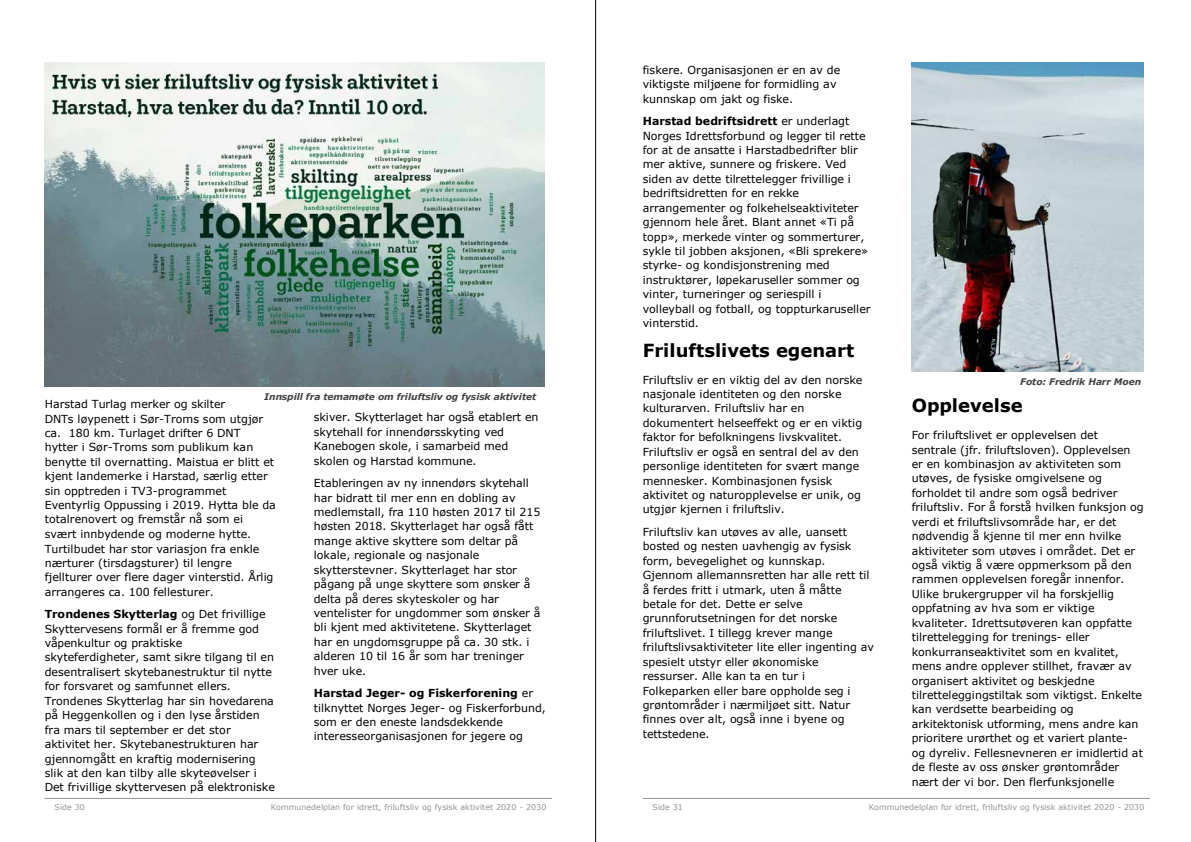
<style>
.page{position:relative;width:1191px;height:842px;background:#fff}
.page>*{position:absolute;margin:0;border:0;box-sizing:border-box;transform-origin:0 0}
.t1{font:700 18px "Verdana";color:#000}
.t2{font:11px/14.4px "Verdana";color:#000}
.t3{font:italic 700 9.1px "Verdana";color:#424242}
.t4{font:7.9px "Verdana";color:#959595}
.s1{font-weight:700}
.s2{font-family:"Arial"}
</style>
<div class="page">
<hr style="left:595px;top:0;width:1px;height:842px;background:#000">
<hr style="left:45px;top:798px;width:506px;height:1px;background:#969696">
<img style="left:45px;top:63px;width:499px;height:323px">
<hr style="left:643px;top:798px;width:506px;height:1px;background:#969696">
<img style="left:911px;top:63px;width:232px;height:309px">
<p class="t3" style="left:264px;top:390px;width:273px">Innspill fra temamøte om friluftsliv og fysisk aktivitet</p>
<p class="t2" style="left:45px;top:397px;width:233px">Harstad Turlag merker og skilter<br>DNTs løypenett i Sør-Troms som utgjør ca. 180 km. Turlaget drifter 6 DNT hytter i Sør-Troms som publikum kan benytte til overnatting. Maistua er blitt et kjent landemerke i Harstad, særlig etter sin opptreden i TV3-programmet Eventyrlig Oppussing i 2019. Hytta ble da totalrenovert og fremstår nå som ei svært innbydende og moderne hytte.<br>Turtilbudet har stor variasjon fra enkle nærturer (tirsdagsturer) til lengre fjellturer over flere dager vinterstid. Årlig arrangeres ca. 100 fellesturer.</p>
<p class="t2" style="left:45px;top:607px;width:232px"><span class="s1">Trondenes Skytterlag</span> og Det frivillige Skyttervesens formå<span class="s2">l</span> er å fremme god vå<span class="s2">p</span>enkultur og praktiske skyteferdigheter, samt sikre tilgang til en desentralisert skytebanestruktur til nytte for forsvaret og samfunnet ellers.<br>Trondenes Skytterlag har sin hovedarena på Heggenkollen og i den lyse årstiden fra mars til september er det stor aktivitet her. Skytebanestrukturen har gjennomgått en kraftig modernisering slik at den kan tilby alle skyteøvelser i Det frivillige skyttervesen på elektroniske</p>
<p class="t2" style="left:314px;top:410px;width:226px">skiver. Skytterlaget har også etablert en skytehall for innendørsskyting ved Kanebogen skole, i samarbeid med skolen og Harstad kommune.</p>
<p class="t2" style="left:314px;top:476px;width:228px">Etableringen av ny innendørs skytehall har bidratt til mer enn en dobling av medlemstall, fra 110 høsten 2017 til 215 høsten 2018. Skytterlaget har også fått mange aktive skyttere som deltar på lokale, regionale og nasjonale skytterstevner. Skytterlaget har stor pågang på unge skyttere som ønsker å delta på deres skyteskoler og har ventelister for ungdommer som ønsker å bli kjent med aktivitetene. Skytterlaget har en ungdomsgruppe på ca. 30 stk. i alderen 10 til 16 år som har treninger hver uke.</p>
<p class="t2" style="left:314px;top:686px;width:234px"><span class="s1">Harstad Jeger- og Fiskerforening</span> er tilknyttet Norges Jeger- og Fiskerforbund, som er den eneste landsdekkende interesseorganisasjonen for jegere og</p>
<p class="t4" style="left:55px;top:802px;width:32px">Side 30</p>
<p class="t4" style="left:271px;top:802px;width:277px">Kommunedelplan for idrett, friluftsliv og fysisk aktivitet 2020 - 2030</p>
<p class="t2" style="left:642px;top:62px;width:199px">fiskere. Organisasjonen er en av de viktigste miljøene for formidling av kunnskap om jakt og fiske.</p>
<p class="t2" style="left:642px;top:114px;width:229px"><span class="s1">Harstad bedriftsidrett</span> er underlagt Norges Idrettsforbund og legger til rette for at de ansatte i Harstadbedrifter blir mer aktive, sunnere og friskere. Ved siden av dette tilrettelegger frivillige i bedriftsidretten for en rekke arrangementer og folkehelseaktiviteter gjennom hele året. Blant annet «Ti på topp», merkede vinter og sommerturer, sykle til jobben aksjonen, «Bli sprekere» styrke- og kondisjonstrening med instruktører, løpekaruseller sommer og vinter, turneringer og seriespill i volleyball og fotball, og toppturkaruseller vinterstid.</p>
<h1 class="t1" style="left:642px;top:337px;width:213px">Friluftslivets egenart</h1>
<p class="t2" style="left:642px;top:372px;width:221px">Friluftsliv er en viktig del av den norske nasjonale identiteten og den norske kulturarven. Friluftsliv har en dokumentert helseeffekt og er en viktig faktor for befolkningens livskvalitet.<br>Friluftsliv er også en sentral del av den personlige identiteten for svært mange mennesker. Kombinasjonen fysisk aktivitet og naturopplevelse er unik, og utgjør kjernen i friluftsliv.</p>
<p class="t2" style="left:642px;top:524px;width:233px">Friluftsliv kan utøves av alle, uansett bosted og nesten uavhengig av fysisk form, bevegelighet og kunnskap.<br>Gjennom allemannsretten har alle rett til å ferdes fritt i utmark, uten å måtte betale for det. Dette er selve grunnforutsetningen for det norske friluftslivet. I tillegg krever mange friluftslivsaktiviteter lite eller ingenting av spesielt utstyr eller økonomiske ressurser. Alle kan ta en tur i Folkeparken eller bare oppholde seg i grøntområder i nærmiljøet sitt. Natur finnes over alt, også inne i byene og tettstedene.</p>
<p class="t3" style="left:1020px;top:376px;width:123px">Foto: Fredrik Harr Moen</p>
<h1 class="t1" style="left:911px;top:393px;width:112px">Opplevelse</h1>
<p class="t2" style="left:911px;top:428px;width:233px">For friluftslivet er opplevelsen det sentrale (jfr. friluftsloven). Opplevelsen er en kombinasjon av aktiviteten som utøves, de fysiske omgivelsene og forholdet til andre som også bedriver friluftsliv. For å forstå hvilken funksjon og verdi et friluftslivsområde har, er det nødvendig å kjenne til mer enn hvilke aktiviteter som utøves i området. Det er også viktig å være oppmerksom på den rammen opplevelsen foregår innenfor.<br>Ulike brukergrupper vil ha forskjellig oppfatning av hva som er viktige kvaliteter. Idrettsutøveren kan oppfatte tilrettelegging for trenings- eller konkurranseaktivitet som en kvalitet, mens andre opplever stillhet, fravær av organisert aktivitet og beskjedne tilretteleggingstiltak som viktigst. Enkelte kan verdsette bearbeiding og arkitektonisk utforming, mens andre kan prioritere urørthet og et variert plante&shy;og dyreliv. Fellesnevneren er imidlertid at de fleste av oss ønsker grøntområder nært der vi bor. Den flerfunksjonelle</p>
<p class="t4" style="left:652px;top:802px;width:32px">Side 31</p>
<p class="t4" style="left:868px;top:802px;width:277px">Kommunedelplan for idrett, friluftsliv og fysisk aktivitet 2020 - 2030</p>
</div>
